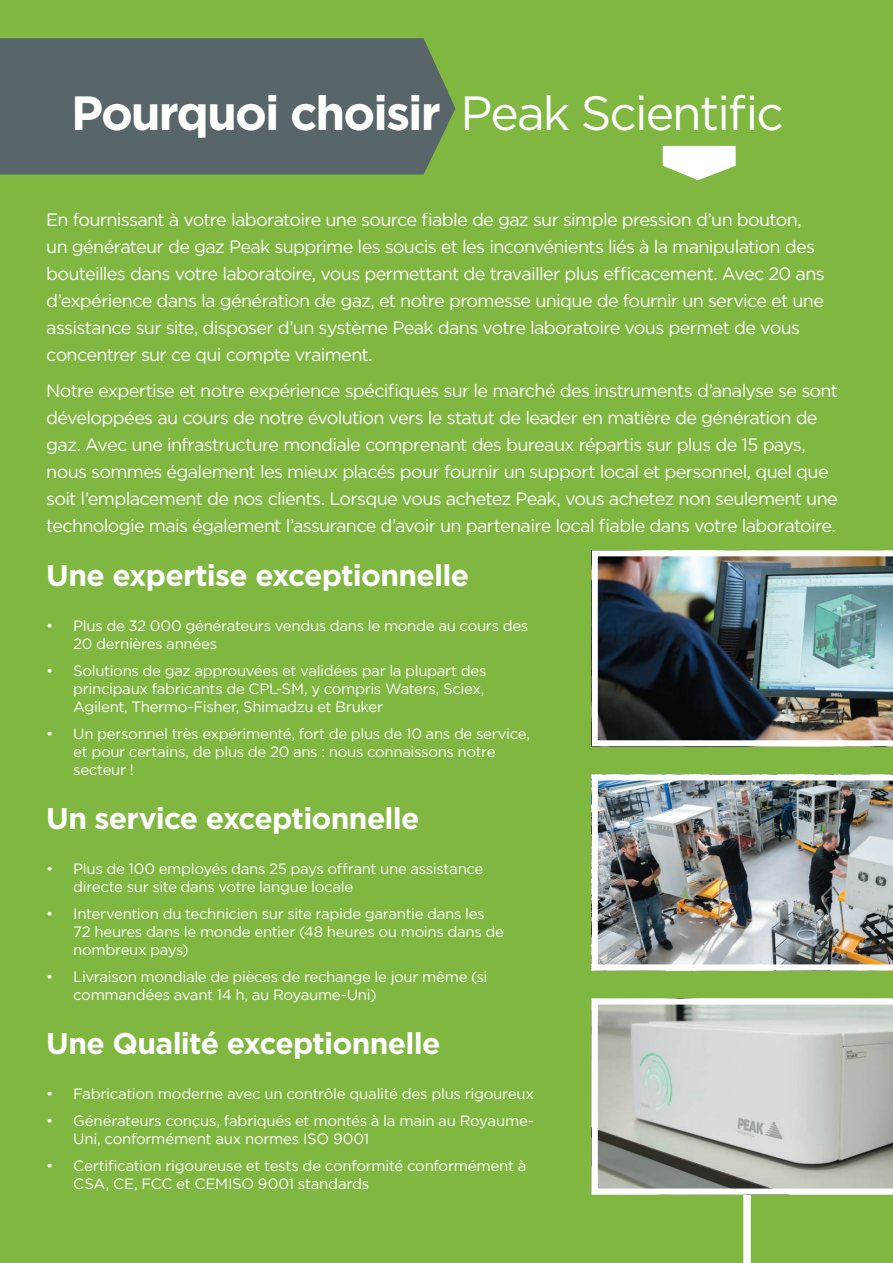
<style>
.page{position:relative;width:893px;height:1263px;background:#7fb740}
.page>*{position:absolute;margin:0;border:0;box-sizing:border-box;transform-origin:0 0}
.t1{font:700 48px "Gotham";letter-spacing:-.04em;color:#fff}
.t2{font:700 30px "Gotham";letter-spacing:-.025em;color:#fff}
.t3{font:18px/27px "Gotham";letter-spacing:-.04em;color:#fff}
.t4{font:15px/18px "Gotham";letter-spacing:-.025em;color:#fff}
.s1{font-weight:400}
</style>
<div class="page">
<div style="left:743px;top:1155px;width:8px;height:108px;background:#fff"></div>
<div style="left:0;top:38px;width:455px;height:136px;background:#586569"></div>
<svg style="left:663px;top:146px;width:73px;height:34px"></svg>
<svg style="left:592px;top:998px;width:301px;height:196px;background:#bfc3be"></svg>
<img style="left:592px;top:774px;width:301px;height:196px">
<img style="left:592px;top:550px;width:301px;height:196px">
<h1 class="t1" style="left:71px;top:81px;width:714px">Pourquoi choisir <span class="s1">Peak Scientific</span></h1>
<p class="t3" style="left:46px;top:206px;width:780px">En fournissant à votre laboratoire une source fiable de gaz sur simple pression d’un bouton, un générateur de gaz Peak supprime les soucis et les inconvénients liés à la manipulation des bouteilles dans votre laboratoire, vous permettant de travailler plus efficacement. Avec 20 ans d’expérience dans la génération de gaz, et notre promesse unique de fournir un service et une assistance sur site, disposer d’un système Peak dans votre laboratoire vous permet de vous concentrer sur ce qui compte vraiment.</p>
<p class="t3" style="left:46px;top:377px;width:793px">Notre expertise et notre expérience spécifiques sur le marché des instruments d’analyse se sont développées au cours de notre évolution vers le statut de leader en matière de génération de gaz. Avec une infrastructure mondiale comprenant des bureaux répartis sur plus de 15 pays, nous sommes également les mieux placés pour fournir un support local et personnel, quel que soit l’emplacement de nos clients. Lorsque vous achetez Peak, vous achetez non seulement une technologie mais également l’assurance d’avoir un partenaire local fiable dans votre laboratoire.</p>
<h2 class="t2" style="left:46px;top:556px;width:424px">Une expertise exceptionnelle</h2>
<p class="t4" style="left:73px;top:617px;width:457px;text-indent:-27px">• Plus de 32 000 générateurs vendus dans le monde au cours des<br>20 dernières années</p>
<p class="t4" style="left:73px;top:662px;width:415px;text-indent:-27px">• Solutions de gaz approuvées et validées par la plupart des principaux fabricants de CPL-SM, y compris Waters, Sciex,<br>Agilent, Thermo-Fisher, Shimadzu et Bruker</p>
<p class="t4" style="left:73px;top:725px;width:458px;text-indent:-27px">• Un personnel très expérimenté, fort de plus de 10 ans de service, et pour certains, de plus de 20 ans : nous connaissons notre secteur !</p>
<h2 class="t2" style="left:46px;top:799px;width:375px">Un service exceptionnelle</h2>
<p class="t4" style="left:73px;top:860px;width:412px;text-indent:-27px">• Plus de 100 employés dans 25 pays offrant une assistance directe sur site dans votre langue locale</p>
<p class="t4" style="left:73px;top:905px;width:432px;text-indent:-27px">• Intervention du technicien sur site rapide garantie dans les<br>72 heures dans le monde entier (48 heures ou moins dans de nombreux pays)</p>
<p class="t4" style="left:73px;top:968px;width:416px;text-indent:-27px">• Livraison mondiale de pièces de rechange le jour même (si commandées avant 14 h, au Royaume-Uni)</p>
<h2 class="t2" style="left:46px;top:1024px;width:396px">Une Qualité exceptionnelle</h2>
<p class="t4" style="left:46px;top:1085px;width:489px">• Fabrication moderne avec un contrôle qualité des plus rigoureux</p>
<p class="t4" style="left:73px;top:1112px;width:462px;text-indent:-27px">• Générateurs conçus, fabriqués et montés à la main au Royaume-<br>Uni, conformément aux normes ISO 9001</p>
<p class="t4" style="left:73px;top:1157px;width:455px;text-indent:-27px">• Certification rigoureuse et tests de conformité conformément à<br>CSA, CE, FCC et CEMISO 9001 standards</p>
</div>
